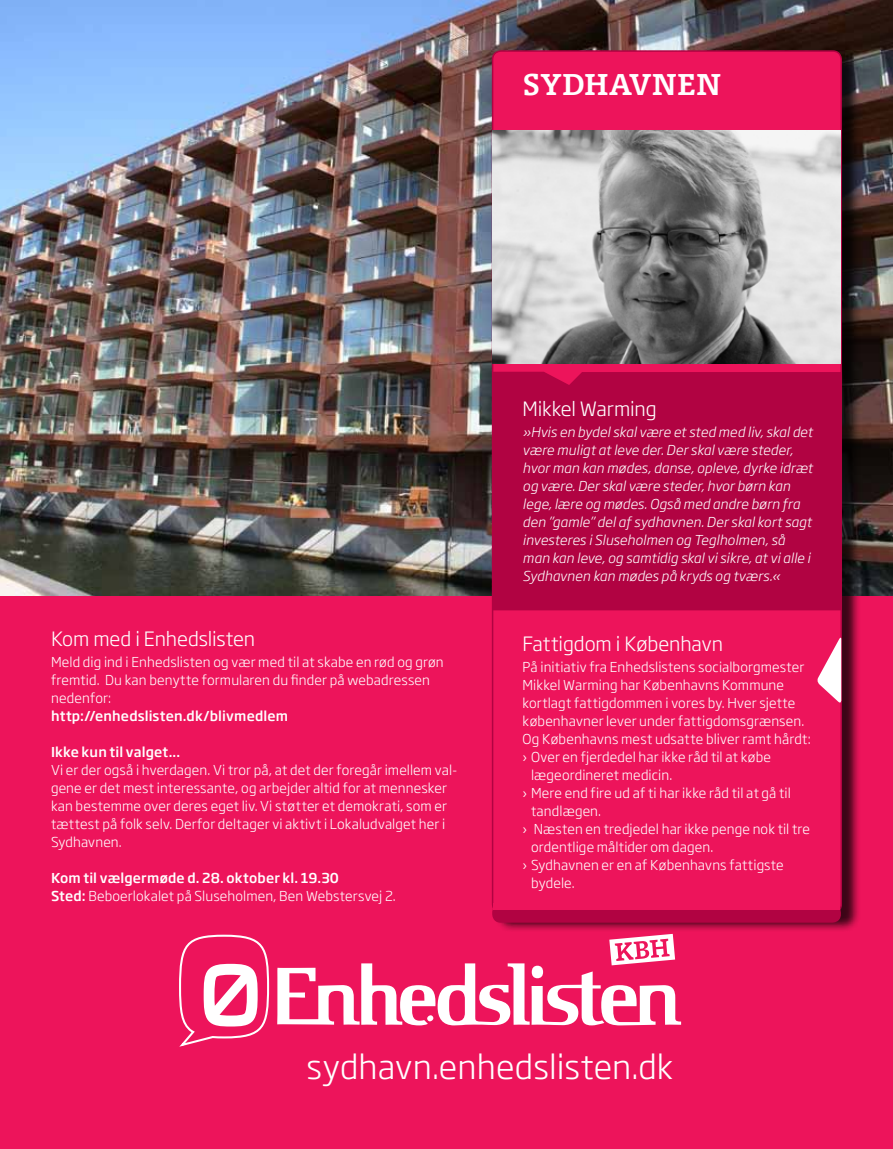
<style>
.page{position:relative;width:893px;height:1149px;background:#fff}
.page>*{position:absolute;margin:0;border:0;box-sizing:border-box;transform-origin:0 0}
.t1{font:300 33.15px "Soho Gothic Std";letter-spacing:.01em;color:#fff}
.t2{font:300 33px "Soho Gothic Std";letter-spacing:.005em;color:#fff}
.t3{font:700 28.5px "Union";letter-spacing:.005em;color:#fff}
.t4{font:300 19.5px "Soho Gothic Std";letter-spacing:-.005em;color:#fff}
.t5{font:300 13.5px/18px "Soho Gothic Std";letter-spacing:.01em;color:#fff}
.t6{font:italic 300 13.5px/18px "Soho Gothic Std";letter-spacing:.005em;color:#fff}
.t7{font:500 13.5px "Soho Gothic Std";letter-spacing:.01em;color:#fff}
.s1{font-weight:500}
</style>
<div class="page">
<div style="left:0;top:0;width:893px;height:1148px;background:#ed145b"></div>
<img style="left:0;top:0;width:893px;height:595px">
<svg style="left:179px;top:934px;width:91px;height:113px"></svg>
<svg style="left:277px;top:933px;width:404px;height:92px"></svg>
<div style="left:494px;top:53px;width:367px;height:879px;background:#000;opacity:.75"></div>
<div style="left:493px;top:51px;width:348px;height:861px;background:#ed145b;border-radius:9px"></div>
<svg style="left:817px;top:635px;width:24px;height:69px"></svg>
<div style="left:492px;top:904px;width:349px;height:18px;background:#b10342;border-radius:9px"></div>
<div style="left:494px;top:902px;width:346px;height:7px;background:#ed145b"></div>
<div style="left:493px;top:371px;width:348px;height:239px;background:#b10342"></div>
<img style="left:493px;top:131px;width:347px;height:232px">
<h3 class="t3" style="left:523px;top:66px;width:200px">SYDHAVNEN</h3>
<h3 class="t4" style="left:51px;top:626px;width:206px">Kom med i Enhedslisten</h3>
<p class="t5" style="left:51px;top:652px;width:394px">Meld dig ind i Enhedslisten og vær med til at skabe en rød og grøn fremtid. Du kan benytte formularen du finder på webadressen nedenfor:</p>
<p class="t7" style="left:51px;top:707px;width:239px">http://enhedslisten.dk/blivmedlem</p>
<p class="t7" style="left:51px;top:743px;width:131px">Ikke kun til valget...</p>
<p class="t5" style="left:51px;top:760px;width:408px">Vi er der også i hverdagen. Vi tror på, at det der foregår imellem val&shy;gene er det mest interessante, og arbejder altid for at mennesker kan bestemme over deres eget liv. Vi støtter et demokrati, som er tættest på folk selv. Derfor deltager vi aktivt i Lokaludvalget her i Sydhavnen.</p>
<p class="t5" style="left:51px;top:868px;width:346px"><span class="s1">Kom til vælgermøde d. 28. oktober kl. 19.30<br>Sted:</span> Beboerlokalet på Sluseholmen, Ben Webstersvej 2.</p>
<h3 class="t4" style="left:523px;top:397px;width:136px">Mikkel Warming</h3>
<p class="t6" style="left:523px;top:423px;width:292px">»Hvis en bydel skal være et sted med liv, skal det være muligt at leve der. Der skal være steder, hvor man kan mødes, danse, opleve, dyrke idræt og være. Der skal være steder, hvor børn kan lege, lære og mødes. Også med andre børn fra den ”gamle” del af sydhavnen. Der skal kort sagt investeres i Sluseholmen og Teglholmen, så man kan leve, og samtidig skal vi sikre, at vi alle i Sydhavnen kan mødes på kryds og tværs.«</p>
<h3 class="t4" style="left:523px;top:631px;width:202px">Fattigdom i København</h3>
<p class="t5" style="left:523px;top:657px;width:283px">På initiativ fra Enhedslistens socialborgmester</p>
<p class="t5" style="left:523px;top:675px;width:263px">Mikkel Warming har Københavns Kommune</p>
<p class="t5" style="left:523px;top:693px;width:274px">kortlagt fattigdommen i vores by. Hver sjette</p>
<p class="t5" style="left:523px;top:711px;width:283px">københavner lever under fattigdomsgrænsen.</p>
<p class="t5" style="left:523px;top:729px;width:290px">Og Københavns mest udsatte bliver ramt hårdt:</p>
<p class="t5" style="left:523px;top:747px;width:250px">› Over en fjerdedel har ikke råd til at købe</p>
<p class="t5" style="left:531px;top:765px;width:143px">lægeordineret medicin.</p>
<p class="t5" style="left:523px;top:783px;width:270px">› Mere end fire ud af ti har ikke råd til at gå til</p>
<p class="t5" style="left:531px;top:801px;width:72px">tandlægen.</p>
<p class="t5" style="left:523px;top:819px;width:289px">› Næsten en tredjedel har ikke penge nok til tre</p>
<p class="t5" style="left:531px;top:837px;width:184px">ordentlige måltider om dagen.</p>
<p class="t5" style="left:523px;top:855px;width:263px">› Sydhavnen er en af Københavns fattigste</p>
<p class="t5" style="left:531px;top:873px;width:45px">bydele.</p>
<h1 class="t1" style="left:461px;top:1044px;width:221px">nhedslisten.dk</h1>
<h2 class="t2" style="left:307px;top:1045px;width:368px">sydhavn.enhedslisten.dk</h2>
</div>
